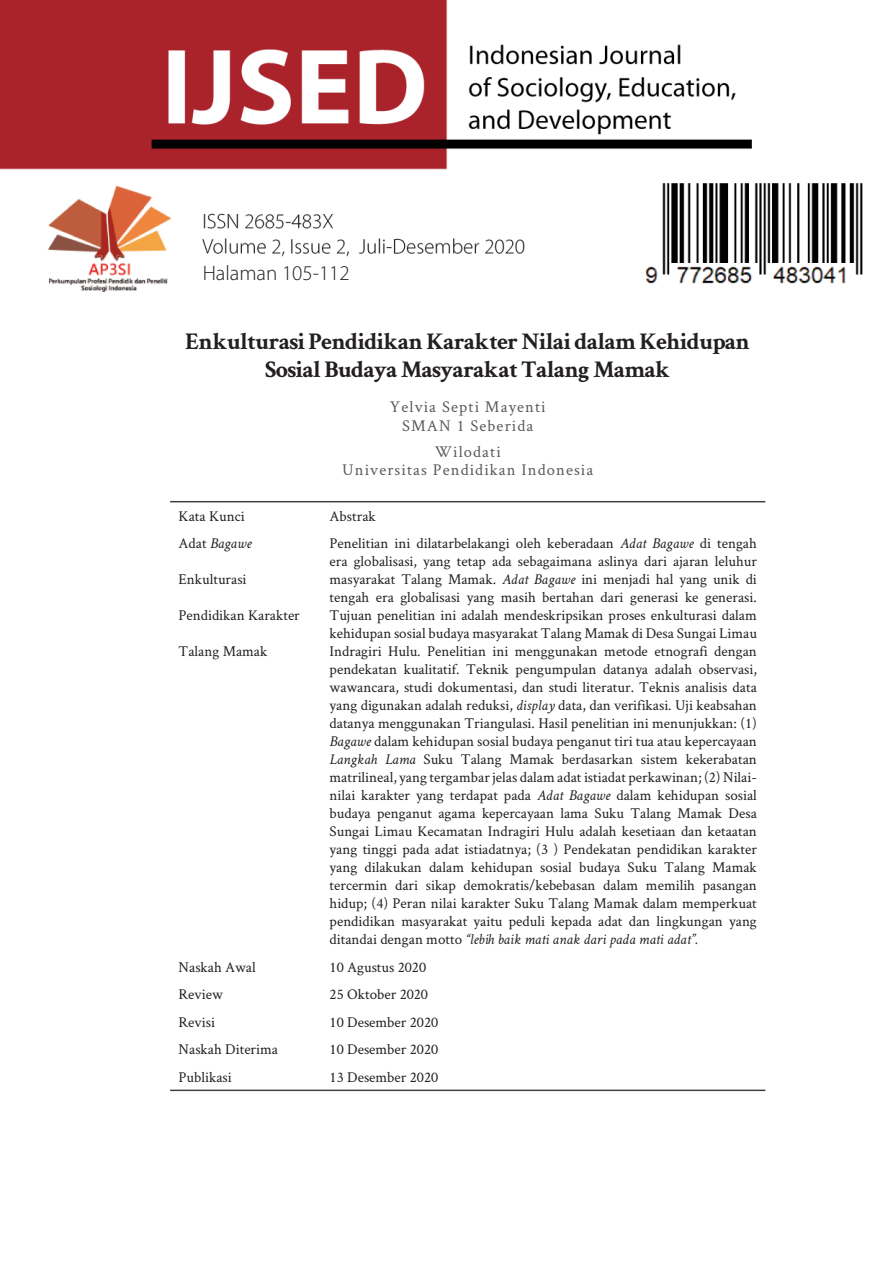
<style>
.page{position:relative;width:893px;height:1263px;background:#fff}
.page>*{position:absolute;margin:0;border:0;box-sizing:border-box;transform-origin:0 0}
.t1{font:700 24px/28.8px "Crimson Text";letter-spacing:-.03em;color:#231f20;text-align:center}
.t2{font:300 21px "Myriad Pro";color:#231f20}
.Subtitle{font:16.5px/18.1px "Crimson Text";letter-spacing:.07em;color:#5a5a5a;text-align:center}
.Abstrak{font:15px/18px "Crimson Text";color:#231f20;text-align:justify}
.Abstrak-2{font:italic 15px "Crimson Text";color:#231f20}
.s1{font-style:normal}
.s2{font-style:italic}
</style>
<div class="page">
<img style="left:0;top:0;width:863px;height:292px">
<hr style="left:170px;top:501px;width:151px;height:1px;background:#404040">
<hr style="left:321px;top:501px;width:444px;height:1px;background:#404040">
<hr style="left:170px;top:1089px;width:151px;height:2px;background:#404040">
<hr style="left:321px;top:1089px;width:444px;height:2px;background:#404040">
<p class="t2" style="left:203px;top:261px;width:149px">Halaman 105-112</p>
<p class="t1" style="left:185px;top:326px;width:566px">Enkulturasi Pendidikan Karakter Nilai dalam Kehidupan<br>Sosial Budaya Masyarakat Talang Mamak</p>
<p class="Subtitle" style="left:390px;top:397px;width:157px">Yelvia Septi Mayenti<br>SMAN 1 Seberida</p>
<p class="Subtitle" style="left:342px;top:442px;width:253px">Wilodati<br>Universitas Pendidikan Indonesia</p>
<p class="Abstrak" style="left:179px;top:506px;width:68px">Kata Kunci</p>
<p class="Abstrak" style="left:330px;top:506px;width:48px">Abstrak</p>
<p class="Abstrak-2" style="left:179px;top:535px;width:75px"><span class="s1">Adat</span> Bagawe</p>
<p class="Abstrak" style="left:179px;top:570px;width:69px">Enkulturasi</p>
<p class="Abstrak" style="left:179px;top:606px;width:123px">Pendidikan Karakter</p>
<p class="Abstrak" style="left:179px;top:642px;width:90px">Talang Mamak</p>
<p class="Abstrak" style="left:330px;top:534px;width:429px">Penelitian ini dilatarbelakangi oleh keberadaan <span class="s2">Adat Bagawe</span> di tengah era globalisasi, yang tetap ada sebagaimana aslinya dari ajaran leluhur masyarakat Talang Mamak. <span class="s2">Adat Bagawe</span> ini menjadi hal yang unik di tengah era globalisasi yang masih bertahan dari generasi ke generasi.<br>Tujuan penelitian ini adalah mendeskripsikan proses enkulturasi dalam kehidupan sosial budaya masyarakat Talang Mamak di Desa Sungai Limau Indragiri Hulu. Penelitian ini menggunakan metode etnografi dengan pendekatan kualitatif. Teknik pengumpulan datanya adalah observasi, wawancara, studi dokumentasi, dan studi literatur. Teknis analisis data yang digunakan adalah reduksi, <span class="s2">display</span> data, dan verifikasi. Uji keabsahan datanya menggunakan Triangulasi. Hasil penelitian ini menunjukkan: (1)<br><span class="s2">Bagawe</span> dalam kehidupan sosial budaya penganut tiri tua atau kepercayaan <span class="s2">Langkah Lama</span> Suku Talang Mamak berdasarkan sistem kekerabatan matrilineal, yang tergambar jelas dalam adat istiadat perkawinan; (2) Nilai&shy;nilai karakter yang terdapat pada <span class="s2">Adat Bagawe</span> dalam kehidupan sosial budaya penganut agama kepercayaan lama Suku Talang Mamak Desa Sungai Limau Kecamatan Indragiri Hulu adalah kesetiaan dan ketaatan yang tinggi pada adat istiadatnya; (3 ) Pendekatan pendidikan karakter yang dilakukan dalam kehidupan sosial budaya Suku Talang Mamak tercermin dari sikap demokratis/kebebasan dalam memilih pasangan hidup; (4) Peran nilai karakter Suku Talang Mamak dalam memperkuat pendidikan masyarakat yaitu peduli kepada adat dan lingkungan yang ditandai dengan motto <span class="s2">“lebih baik mati anak dari pada mati adat”.</span></p>
<p class="Abstrak" style="left:179px;top:957px;width:79px">Naskah Awal</p>
<p class="Abstrak" style="left:330px;top:957px;width:98px">10 Agustus 2020</p>
<p class="Abstrak" style="left:179px;top:985px;width:46px">Review</p>
<p class="Abstrak" style="left:330px;top:985px;width:100px">25 Oktober 2020</p>
<p class="Abstrak" style="left:179px;top:1012px;width:38px">Revisi</p>
<p class="Abstrak" style="left:330px;top:1012px;width:110px">10 Desember 2020</p>
<p class="Abstrak" style="left:179px;top:1040px;width:101px">Naskah Diterima</p>
<p class="Abstrak" style="left:330px;top:1040px;width:110px">10 Desember 2020</p>
<p class="Abstrak" style="left:179px;top:1067px;width:55px">Publikasi</p>
<p class="Abstrak" style="left:330px;top:1067px;width:110px">13 Desember 2020</p>
</div>
